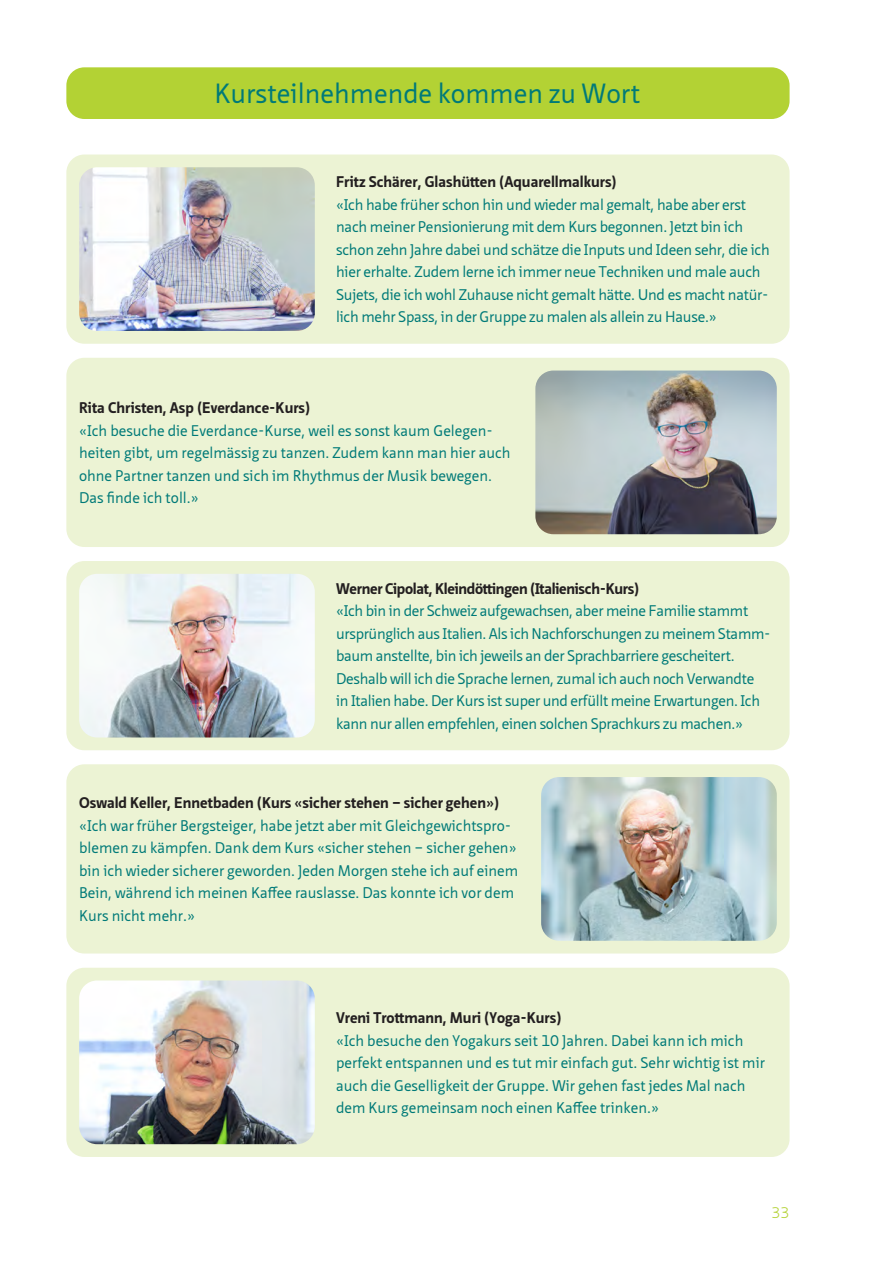
<style>
.page{position:relative;width:892px;height:1263px;background:#fff}
.page>*{position:absolute;margin:0;border:0;box-sizing:border-box;transform-origin:0 0}
.t1{font:27px "Neue Sans Pro";color:#007a78}
.t2{font:15px/22.5px "Neue Sans Pro";letter-spacing:-.015em;color:#007a78}
.t3{font:700 15px "Neue Sans Pro";color:#231f20}
.t4{font:700 15px "Neue Sans Pro";letter-spacing:-.02em;color:#231f20}
.t5{font:300 15px "Neue Sans Pro";color:#b3d234}
</style>
<div class="page">
<div style="left:66px;top:67px;width:723px;height:52px;background:#b3d234;border-radius:18px"></div>
<div style="left:66px;top:155px;width:723px;height:189px;background:#ecf3d4;border-radius:18px"></div>
<img style="left:79px;top:167px;width:236px;height:164px">
<div style="left:66px;top:358px;width:723px;height:189px;background:#ecf3d4;border-radius:18px"></div>
<img style="left:535px;top:371px;width:241px;height:163px">
<div style="left:66px;top:561px;width:723px;height:189px;background:#ecf3d4;border-radius:18px"></div>
<img style="left:79px;top:574px;width:236px;height:163px">
<div style="left:66px;top:764px;width:723px;height:189px;background:#ecf3d4;border-radius:18px"></div>
<img style="left:541px;top:777px;width:235px;height:164px">
<div style="left:66px;top:968px;width:723px;height:189px;background:#ecf3d4;border-radius:18px"></div>
<img style="left:79px;top:980px;width:236px;height:164px">
<h1 class="t1" style="left:214px;top:76px;width:427px">Kursteilnehmende kommen zu Wort</h1>
<p class="t3" style="left:336px;top:172px;width:282px">Fritz Schärer, Glashütten (Aquarellmalkurs)</p>
<p class="t2" style="left:336px;top:193px;width:435px">«Ich habe früher schon hin und wieder mal gemalt, habe aber erst nach meiner Pensionierung mit dem Kurs begonnen. Jetzt bin ich schon zehn Jahre dabei und schätze die Inputs und Ideen sehr, die ich hier erhalte. Zudem lerne ich immer neue Techniken und male auch Sujets, die ich wohl Zuhause nicht gemalt hätte. Und es macht natür&shy;lich mehr Spass, in der Gruppe zu malen als allein zu Hause.»</p>
<p class="t3" style="left:79px;top:398px;width:233px">Rita Christen, Asp (Everdance-Kurs)</p>
<p class="t2" style="left:79px;top:419px;width:433px">«Ich besuche die Everdance-Kurse, weil es sonst kaum Gelegen&shy;heiten gibt, um regelmässig zu tanzen. Zudem kann man hier auch ohne Partner tanzen und sich im Rhythmus der Musik bewegen.<br>Das finde ich toll.»</p>
<p class="t4" style="left:336px;top:579px;width:305px">Werner Cipolat, Kleindöttingen (Italienisch-Kurs)</p>
<p class="t2" style="left:336px;top:600px;width:433px">«Ich bin in der Schweiz aufgewachsen, aber meine Familie stammt ursprünglich aus Italien. Als ich Nachforschungen zu meinem Stamm&shy;baum anstellte, bin ich jeweils an der Sprachbarriere gescheitert.<br>Deshalb will ich die Sprache lernen, zumal ich auch noch Verwandte in Italien habe. Der Kurs ist super und erfüllt meine Erwartungen. Ich kann nur allen empfehlen, einen solchen Sprachkurs zu machen.»</p>
<p class="t3" style="left:79px;top:793px;width:421px">Oswald Keller, Ennetbaden (Kurs «sicher stehen – sicher gehen»)</p>
<p class="t2" style="left:79px;top:814px;width:440px">«Ich war früher Bergsteiger, habe jetzt aber mit Gleichgewichtspro&shy;blemen zu kämpfen. Dank dem Kurs «sicher stehen – sicher gehen» bin ich wieder sicherer geworden. Jeden Morgen stehe ich auf einem Bein, während ich meinen Kaffee rauslasse. Das konnte ich vor dem Kurs nicht mehr.»</p>
<p class="t3" style="left:336px;top:1008px;width:227px">Vreni Trottmann, Muri (Yoga-Kurs)</p>
<p class="t2" style="left:336px;top:1029px;width:430px">«Ich besuche den Yogakurs seit 10 Jahren. Dabei kann ich mich perfekt entspannen und es tut mir einfach gut. Sehr wichtig ist mir auch die Geselligkeit der Gruppe. Wir gehen fast jedes Mal nach dem Kurs gemeinsam noch einen Kaffee trinken.»</p>
<p class="t5" style="left:771px;top:1203px;width:19px">33</p>
</div>
